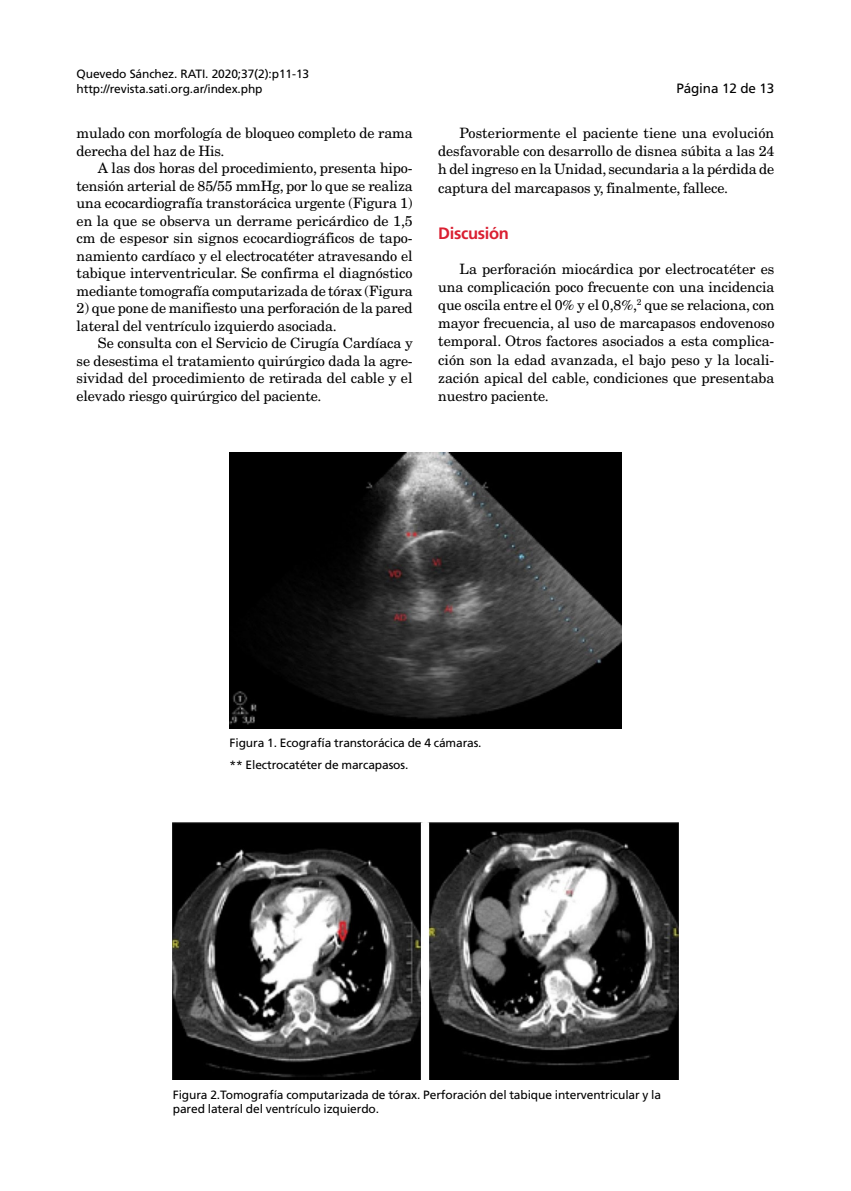
<style>
.page{position:relative;width:851px;height:1191px;background:#fff}
.page>*{position:absolute;margin:0;border:0;box-sizing:border-box;transform-origin:0 0}
.Título_texto_-_Copia{font:700 16.5px "Frutiger LT Std";letter-spacing:-.02em;color:#da2032}
.Texto_General{font:14.25px/17.5px "New Century Schlbk LT Std";letter-spacing:-.01em;color:#000;text-align:justify}
.t1{font:13.5px "Frutiger LT Std";letter-spacing:-.01em;color:#000}
.Cuadros{font:12px/14.2px "Frutiger LT Std";letter-spacing:-.01em;color:#000}
</style>
<div class="page">
<img style="left:229px;top:452px;width:392px;height:276px">
<img style="left:173px;top:822px;width:505px;height:257px">
<p class="Cuadros" style="left:77px;top:67px;width:234px">Quevedo Sánchez. RATI. 2020;37(2):p11-13</p>
<p class="Cuadros" style="left:77px;top:82px;width:187px">http://revista.sati.org.ar/index.php</p>
<p class="Texto_General" style="left:77px;top:124px;width:337px">mulado con morfología de bloqueo completo de rama derecha del haz de His.</p>
<p class="Texto_General" style="left:77px;top:159px;width:338px;text-indent:21px">A las dos horas del procedimiento, presenta hipo&shy;tensión arterial de 85/55 mmHg, por lo que se realiza una ecocardiografía transtorácica urgente (Figura 1) en la que se observa un derrame pericárdico de 1,5 cm de espesor sin signos ecocardiográficos de tapo&shy;namiento cardíaco y el electrocatéter atravesando el tabique interventricular. Se confirma el diagnóstico mediante tomografía computarizada de tórax (Figura</p>
<p class="Texto_General" style="left:77px;top:299px;width:337px">2) que pone de manifiesto una perforación de la pared lateral del ventrículo izquierdo asociada.</p>
<p class="Texto_General" style="left:77px;top:334px;width:337px;text-indent:21px">Se consulta con el Servicio de Cirugía Cardíaca y se desestima el tratamiento quirúrgico dada la agre&shy;sividad del procedimiento de retirada del cable y el elevado riesgo quirúrgico del paciente.</p>
<p class="t1" style="left:676px;top:80px;width:99px">Página 12 de 13</p>
<p class="Texto_General" style="left:438px;top:124px;width:337px;line-height:18.1px;text-indent:21px">Posteriormente el paciente tiene una evolución desfavorable con desarrollo de disnea súbita a las 24 h del ingreso en la Unidad, secundaria a la pérdida de captura del marcapasos y, finalmente, fallece.</p>
<p class="Título_texto_-_Copia" style="left:438px;top:223px;width:72px">Discusión</p>
<p class="Texto_General" style="left:438px;top:259px;width:338px;line-height:18.1px;text-indent:21px">La perforación miocárdica por electrocatéter es una complicación poco frecuente con una incidencia que oscila entre el 0% y el 0,8%,<sup>2</sup> que se relaciona, con mayor frecuencia, al uso de marcapasos endovenoso temporal. Otros factores asociados a esta complica&shy;ción son la edad avanzada, el bajo peso y la locali&shy;zación apical del cable, condiciones que presentaba nuestro paciente.</p>
<p class="Cuadros" style="left:229px;top:735px;width:253px">Figura 1. Ecografía transtorácica de 4 cámaras.</p>
<p class="Cuadros" style="left:229px;top:758px;width:180px">** Electrocatéter de marcapasos.</p>
<p class="Cuadros" style="left:173px;top:1087px;width:490px">Figura 2.Tomografía computarizada de tórax. Perforación del tabique interventricular y la pared lateral del ventrículo izquierdo.</p>
</div>
